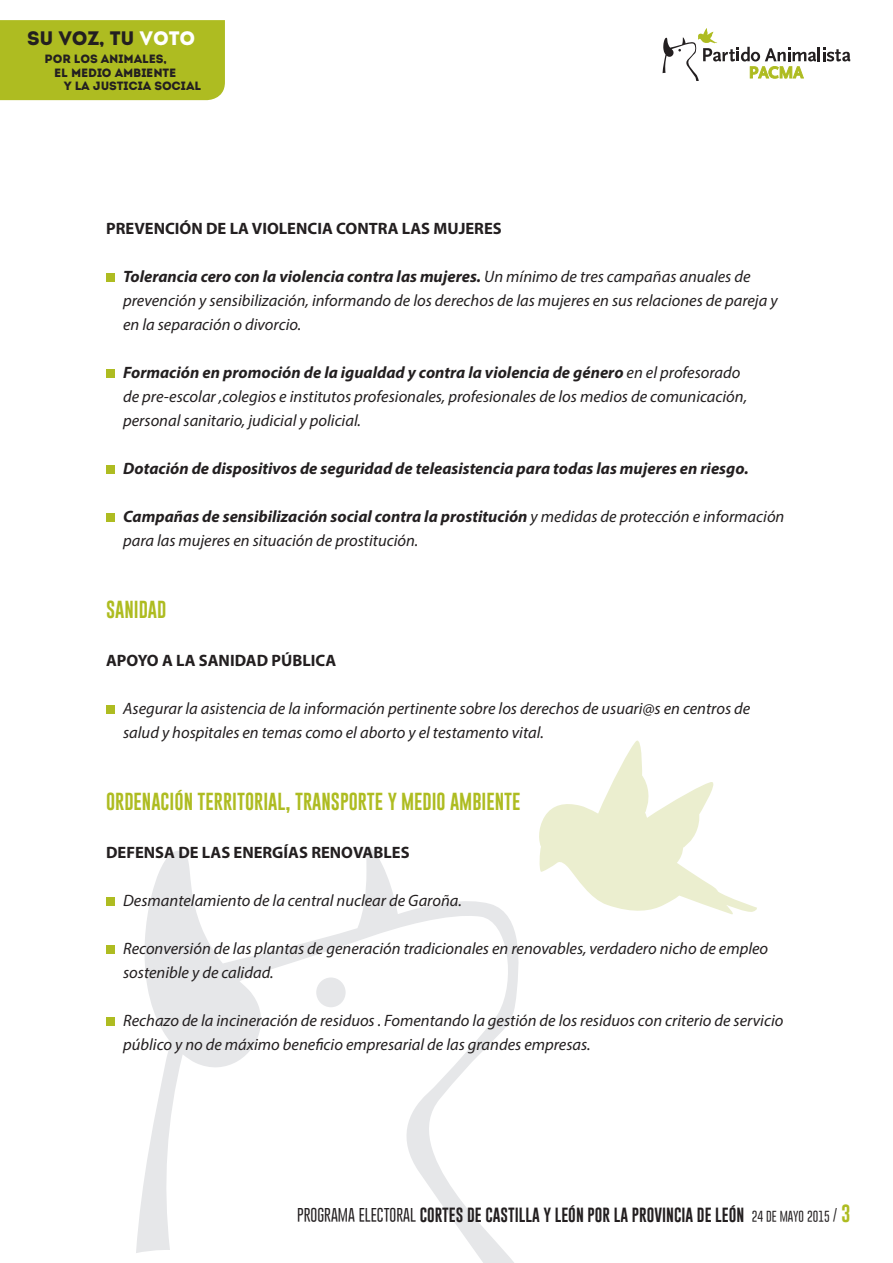
<style>
.page{position:relative;width:893px;height:1263px;background:#fff}
.page>*{position:absolute;margin:0;border:0;box-sizing:border-box;transform-origin:0 0}
.t1{font:19.5px "Intro";letter-spacing:-.01em;color:#231f20}
.Sangría_francesa{font:18px "Gobold";color:#aebc21}
.Sangría_francesa-2{font:italic 16.5px/24px "Myriad Pro";color:#231f20}
.Sangría_francesa-3{font:700 16.5px "Myriad Pro";color:#231f20}
.Sangría_francesa-4{font:italic 700 16.5px "Myriad Pro";color:#231f20}
.t2{font:15px "Gobold";color:#231f20}
.t3{font:12px "Intro";letter-spacing:-.01em;color:#231f20}
.s1{color:#fff}
.s2{font-weight:700}
.s3{font-weight:300}
.s4{font-weight:300;font-size:12px}
.s5{font-size:18px;color:#aebc21}
</style>
<div class="page">
<div style="left:0;top:20px;width:225px;height:80px;background:#aebc21"></div>
<svg style="left:539px;top:740px;width:218px;height:175px"></svg>
<svg style="left:136px;top:846px;width:412px;height:417px"></svg>
<div style="left:316px;top:977px;width:30px;height:30px;background:#e6e7e9;border-radius:50%"></div>
<hr style="left:817px;top:47px;width:3px;height:14px;background:#231f20">
<svg style="left:823px;top:47px;width:27px;height:14px"></svg>
<svg style="left:662px;top:28px;width:154px;height:53px"></svg>
<div style="left:106px;top:273px;width:9px;height:9px;background:#aebc21"></div>
<div style="left:106px;top:369px;width:9px;height:9px;background:#aebc21"></div>
<div style="left:106px;top:465px;width:9px;height:9px;background:#aebc21"></div>
<div style="left:106px;top:513px;width:9px;height:9px;background:#aebc21"></div>
<div style="left:106px;top:705px;width:9px;height:9px;background:#aebc21"></div>
<div style="left:106px;top:897px;width:9px;height:9px;background:#aebc21"></div>
<div style="left:106px;top:945px;width:9px;height:9px;background:#aebc21"></div>
<div style="left:106px;top:1017px;width:9px;height:9px;background:#aebc21"></div>
<p class="t1" style="left:27px;top:27px;width:170px">SU VOZ, TU <span class="s1">VOTO</span></p>
<p class="t3" style="left:45px;top:52px;width:124px">POR LOS ANIMALES,</p>
<p class="t3" style="left:54px;top:65px;width:124px">EL MEDIO AMBIENTE</p>
<p class="t3" style="left:64px;top:79px;width:139px">Y LA JUSTICIA SOCIAL</p>
<p class="Sangría_francesa-3" style="left:106px;top:218px;width:397px">PREVENCIÓN DE LA VIOLENCIA CONTRA LAS MUJERES</p>
<p class="Sangría_francesa-2" style="left:123px;top:264px;width:656px"><span class="s2">Tolerancia cero con la violencia contra las mujeres.</span> Un mínimo de tres campañas anuales de prevención y sensibilización, informando de los derechos de las mujeres en sus relaciones de pareja y en la separación o divorcio.</p>
<p class="Sangría_francesa-2" style="left:123px;top:360px;width:626px"><span class="s2">Formación en promoción de la igualdad y contra la violencia de género</span> en el profesorado de pre-escolar ,colegios e institutos profesionales, profesionales de los medios de comunicación, personal sanitario, judicial y policial.</p>
<p class="Sangría_francesa-4" style="left:123px;top:458px;width:627px">Dotación de dispositivos de seguridad de teleasistencia para todas las mujeres en riesgo.</p>
<p class="Sangría_francesa-2" style="left:123px;top:504px;width:663px"><span class="s2">Campañas de sensibilización social contra la prostitución</span> y medidas de protección e información para las mujeres en situación de prostitución.</p>
<p class="Sangría_francesa" style="left:106px;top:598px;width:62px">SANIDAD</p>
<p class="Sangría_francesa-3" style="left:106px;top:650px;width:232px">APOYO A LA SANIDAD PÚBLICA</p>
<p class="Sangría_francesa-2" style="left:123px;top:696px;width:629px">Asegurar la asistencia de la información pertinente sobre los derechos de usuari@s en centros de salud y hospitales en temas como el aborto y el testamento vital.</p>
<p class="Sangría_francesa" style="left:106px;top:790px;width:416px">ORDENACIÓN TERRITORIAL, TRANSPORTE Y MEDIO AMBIENTE</p>
<p class="Sangría_francesa-3" style="left:106px;top:842px;width:305px">DEFENSA DE LAS ENERGÍAS RENOVABLES</p>
<p class="Sangría_francesa-2" style="left:123px;top:888px;width:340px">Desmantelamiento de la central nuclear de Garoña.</p>
<p class="Sangría_francesa-2" style="left:123px;top:936px;width:647px">Reconversión de las plantas de generación tradicionales en renovables, verdadero nicho de empleo sostenible y de calidad.</p>
<p class="Sangría_francesa-2" style="left:123px;top:1008px;width:662px">Rechazo de la incineración de residuos . Fomentando la gestión de los residuos con criterio de servicio público y no de máximo beneficio empresarial de las grandes empresas.</p>
<p class="t2" style="left:297px;top:1205px;width:555px"><span class="s3">PROGRAMA ELECTORAL</span> CORTES DE CASTILLA Y LEÓN POR LA PROVINCIA DE LEÓN <span class="s4">24 DE MAYO 2015</span> <span class="s3">/</span> <span class="s5">3</span></p>
</div>
